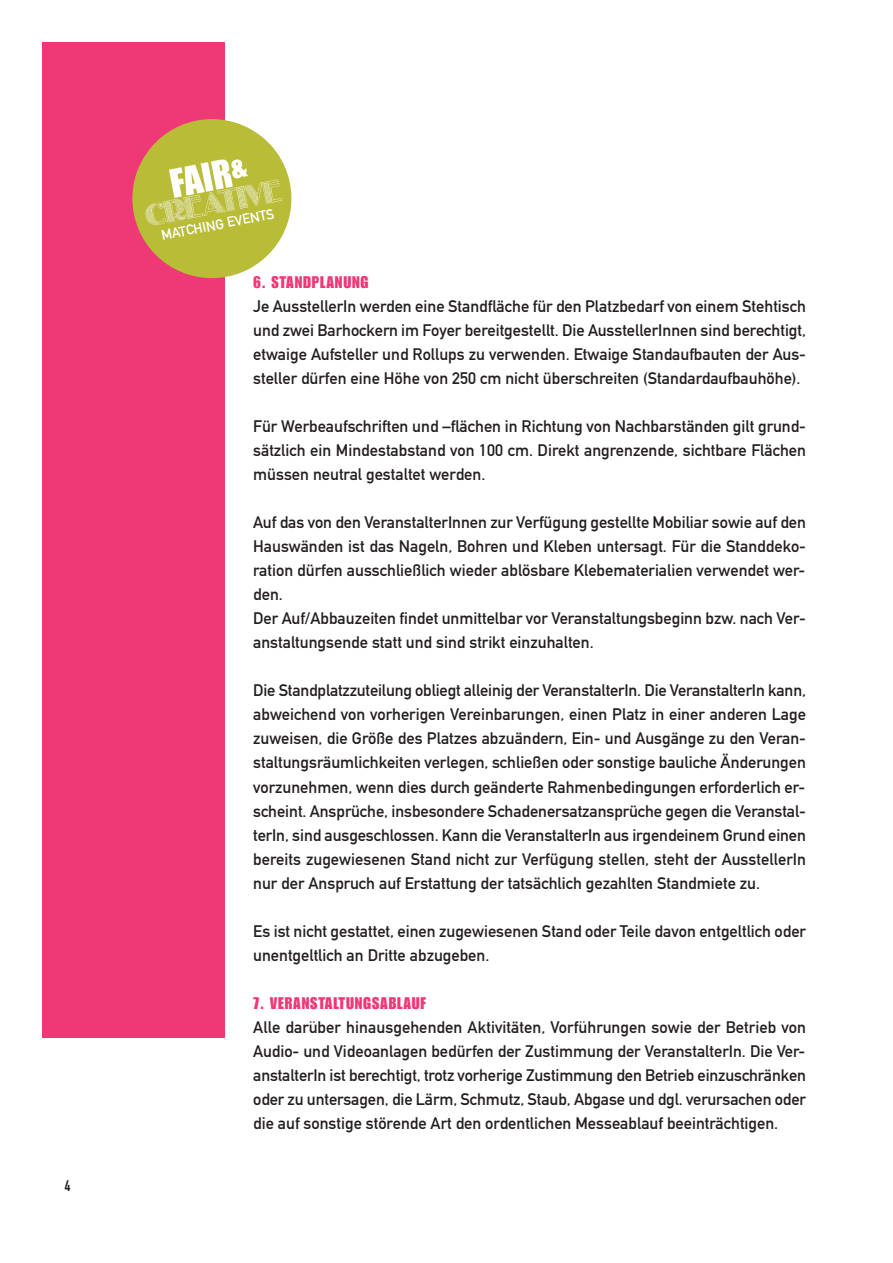
<style>
.page{position:relative;width:893px;height:1263px;background:#fff}
.page>*{position:absolute;margin:0;border:0;box-sizing:border-box;transform-origin:0 0}
.t1{font:16.5px/24px "DIN Mittelschrift Std";color:#231f20;text-align:justify}
.t2{font:16.5px "Impact LT Std";letter-spacing:.05em;color:#ef3876}
.t3{font:15px "DIN Engschrift Std";color:#231f20}
.t4{font:13.95px "DIN Mittelschrift Std";color:#fff}
.s1{font-family:"Lucida Grande"}
</style>
<div class="page">
<div style="left:43px;top:43px;width:182px;height:994px;background:#ef3876"></div>
<div style="left:132px;top:119px;width:159px;height:159px;background:#b8bc36;border-radius:50%"></div>
<img style="left:135px;top:146px;width:153px;height:83px">
<p class="t3" style="left:65px;top:1180px;width:7px">4</p>
<p class="t4" style="left:160px;top:230px;width:116px;rotate:-11deg">MATCHING EVENTS</p>
<p class="t2" style="left:253px;top:277px;width:117px">6. STANDPLANUNG</p>
<p class="t1" style="left:253px;top:296px;width:554px">Je AusstellerIn werden eine Standfläche für den Platzbedarf von einem Stehtisch und zwei Barhockern im Foyer bereitgestellt. Die AusstellerInnen sind berechtigt, etwaige Aufsteller und Rollups zu verwenden. Etwaige Standaufbauten der Aus&shy;steller dürfen eine Höhe von 250 cm nicht überschreiten (Standardaufbauhöhe).</p>
<p class="t1" style="left:253px;top:416px;width:554px">Für Werbeaufschriften und –flächen in Richtung von Nachbarständen gilt grund&shy;sätzlich ein Mindestabstand von 100 cm. Direkt angrenzende, sichtbare Flächen müssen neutral gestaltet werden.</p>
<p class="t1" style="left:253px;top:512px;width:554px;text-align:left">Auf das von den VeranstalterInnen zur Verfügung gestellte Mobiliar sowie auf den Hauswänden ist das Nageln, Bohren und Kleben untersagt. Für die Standdeko&shy;ration dürfen ausschließlich wieder ablösbare Klebematerialien verwendet wer&shy;den.<br>Der Auf/Abbauzeiten findet unmittelbar vor Veranstaltungsbeginn bzw. nach Ver&shy;anstaltungsende statt und sind strikt einzuhalten.</p>
<p class="t1" style="left:253px;top:680px;width:554px">Die Standplatzzuteilung obliegt alleinig der VeranstalterIn. Die VeranstalterIn kann, abweichend von vorherigen Vereinbarungen, einen Platz in einer anderen Lage zuweisen, die Größe des Platzes abzuändern, Ein- und Ausgänge zu den Veran&shy;staltungsräumlichkeiten verlegen, schließen oder sonstige bauliche Änderungen vorzunehmen, wenn dies durch geänderte Rahmenbedingungen erforderlich er&shy;scheint. Ansprüche, insbesondere Schadenersatzansprüche gegen die Veranstal&shy;terIn, sind ausgeschlossen. Kann die VeranstalterIn aus irgendeinem Grund einen bereits zugewiesenen Stand nicht zur Verfügung stellen, steht der AusstellerIn nur der Anspruch auf Erstattung der tatsächlich gezahlten Standmiete zu.</p>
<p class="t1" style="left:253px;top:920px;width:554px">Es ist nicht gestattet, einen zugewiesenen Stand oder Teile davon entgeltlich oder unentgeltlich an Dritte abzugeben.</p>
<p class="t2" style="left:253px;top:997px;width:174px">7. VERANSTALTUNGSABLAUF</p>
<p class="t1" style="left:253px;top:1016px;width:554px">Alle daru<span class="s1">̈</span>ber hinausgehenden Aktivitäten, Vorfu<span class="s1">̈</span>hrungen sowie der Betrieb von Audio- und Videoanlagen bedürfen der Zustimmung der VeranstalterIn. Die Ver&shy;anstalterIn ist berechtigt, trotz vorherige Zustimmung den Betrieb einzuschränken oder zu untersagen, die Lärm, Schmutz, Staub, Abgase und dgl. verursachen oder die auf sonstige störende Art den ordentlichen Messeablauf beeinträchtigen.</p>
</div>
